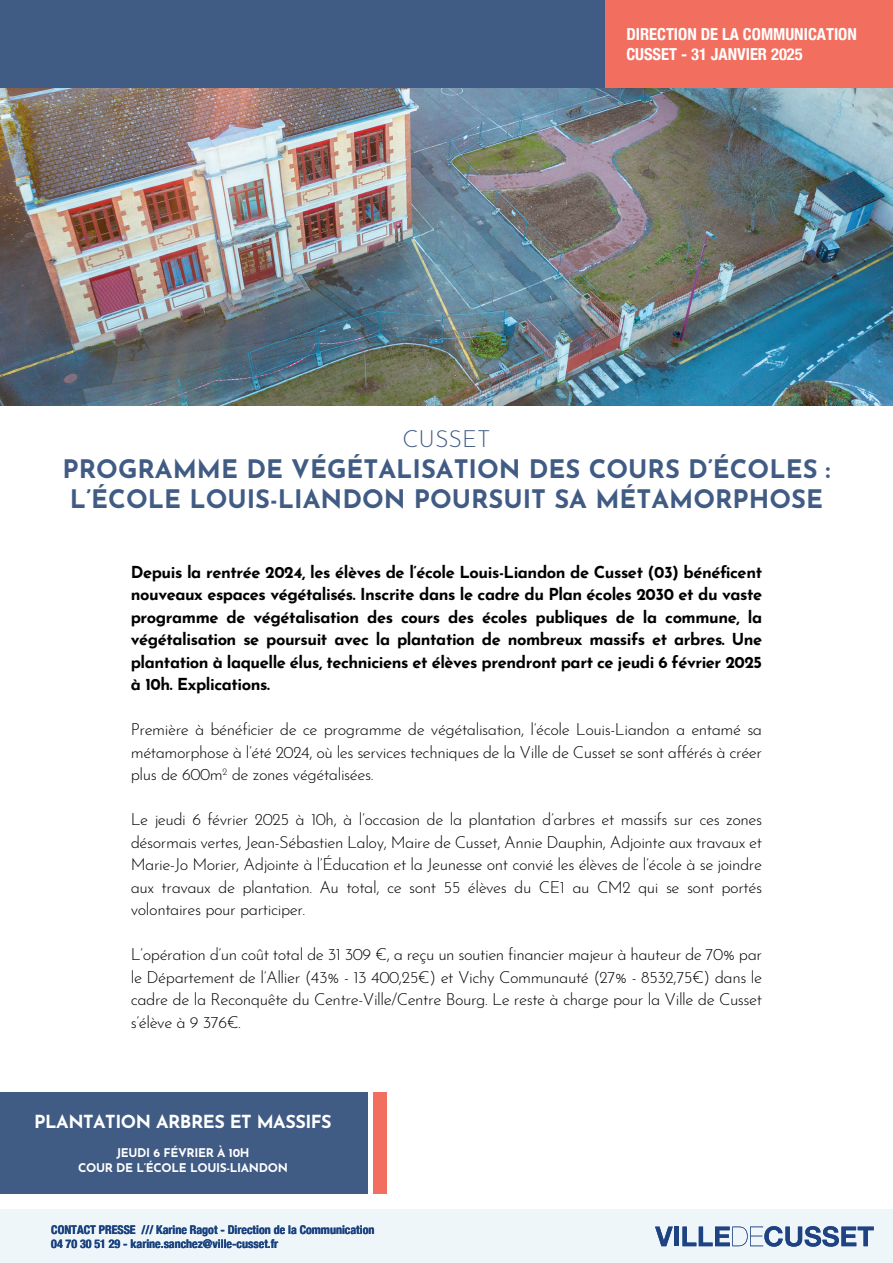
<style>
.page{position:relative;width:893px;height:1263px;background:#fff}
.page>*{position:absolute;margin:0;border:0;box-sizing:border-box;transform-origin:0 0}
.t1{font:700 25.5px/30.6px "Josefin Sans";color:#405b84}
.t2{font:300 23.4px "Josefin Sans";color:#405b84}
.t3{font:700 18px "Josefin Sans";letter-spacing:-.025em;color:#fff}
.t4{font:300 16.5px/22.5px "Josefin Sans";letter-spacing:-.025em;color:#000001;text-align:justify}
.t5{font:700 16.5px/22.5px "Josefin Sans";letter-spacing:-.025em;color:#000001;text-align:justify}
.t6{font:700 condensed 16.5px/19.8px "Helvetica Neue";color:#fff}
.t7{font:700 condensed 12px/14.4px "Helvetica Neue";color:#1a427f}
.t8{font:700 12px/14.4px "Josefin Sans";letter-spacing:-.025em;color:#fff;text-align:center}
</style>
<div class="page">
<img style="left:0;top:88px;width:893px;height:317px">
<div style="left:0;top:0;width:605px;height:88px;background:#405b84"></div>
<div style="left:605px;top:0;width:288px;height:88px;background:#f26f60"></div>
<div style="left:0;top:1210px;width:893px;height:53px;background:#eef6fa"></div>
<svg style="left:655px;top:1226px;width:18px;height:20px"></svg>
<div style="left:674px;top:1226px;width:5px;height:20px;background:#1e4282"></div>
<svg style="left:682px;top:1226px;width:192px;height:20px"></svg>
<div style="left:0;top:1092px;width:367px;height:102px;background:#405b84"></div>
<div style="left:373px;top:1092px;width:14px;height:102px;background:#f26f60"></div>
<p class="t6" style="left:626px;top:23px;width:232px">DIRECTION DE LA COMMUNICATION<br>CUSSET - 31 JANVIER 2025</p>
<h2 class="t2" style="left:402px;top:421px;width:90px">CUSSET</h2>
<h1 class="t1" style="left:63px;top:450px;width:769px">PROGRAMME DE VÉGÉTALISATION DES COURS D’ÉCOLES :<br>L’ÉCOLE LOUIS-LIANDON POURSUIT SA MÉTAMORPHOSE</h1>
<p class="t5" style="left:131px;top:558px;width:633px">Depuis la rentrée 2024, les élèves de l’école Louis-Liandon de Cusset (03) bénéficent nouveaux espaces végétalisés. Inscrite dans le cadre du Plan écoles 2030 et du vaste programme de végétalisation des cours des écoles publiques de la commune, la végétalisation se poursuit avec la plantation de nombreux massifs et arbres. Une plantation à laquelle élus, techniciens et élèves prendront part ce jeudi 6 février 2025 à 10h. Explications.</p>
<p class="t4" style="left:131px;top:716px;width:633px">Première à bénéficier de ce programme de végétalisation, l’école Louis-Liandon a entamé sa métamorphose à l’été 2024, où les services techniques de la Ville de Cusset se sont afférés à créer plus de 600m<sup>2</sup> de zones végétalisées.</p>
<p class="t4" style="left:131px;top:806px;width:633px">Le jeudi 6 février 2025 à 10h, à l’occasion de la plantation d’arbres et massifs sur ces zones désormais vertes, Jean-Sébastien Laloy, Maire de Cusset, Annie Dauphin, Adjointe aux travaux et Marie-Jo Morier, Adjointe à l’Éducation et la Jeunesse ont convié les élèves de l’école à se joindre aux travaux de plantation. Au total, ce sont 55 élèves du CE1 au CM2 qui se sont portés volontaires pour participer.</p>
<p class="t4" style="left:131px;top:941px;width:633px">L’opération d’un coût total de 31 309 €, a reçu un soutien financier majeur à hauteur de 70% par le Département de l’Allier (43% - 13 400,25€) et Vichy Communauté (27% - 8532,75€) dans le cadre de la Reconquête du Centre-Ville/Centre Bourg. Le reste à charge pour la Ville de Cusset s’élève à 9 376€.</p>
<p class="t3" style="left:34px;top:1106px;width:299px">PLANTATION ARBRES ET MASSIFS</p>
<p class="t8" style="left:78px;top:1144px;width:211px">JEUDI 6 FÉVRIER À 10H<br>COUR DE L’ÉCOLE LOUIS-LIANDON</p>
<p class="t7" style="left:51px;top:1221px;width:325px">CONTACT PRESSE /// Karine Ragot - Direction de la Communication<br>04 70 30 51 29 - karine.sanchez@ville-cusset.fr</p>
</div>
